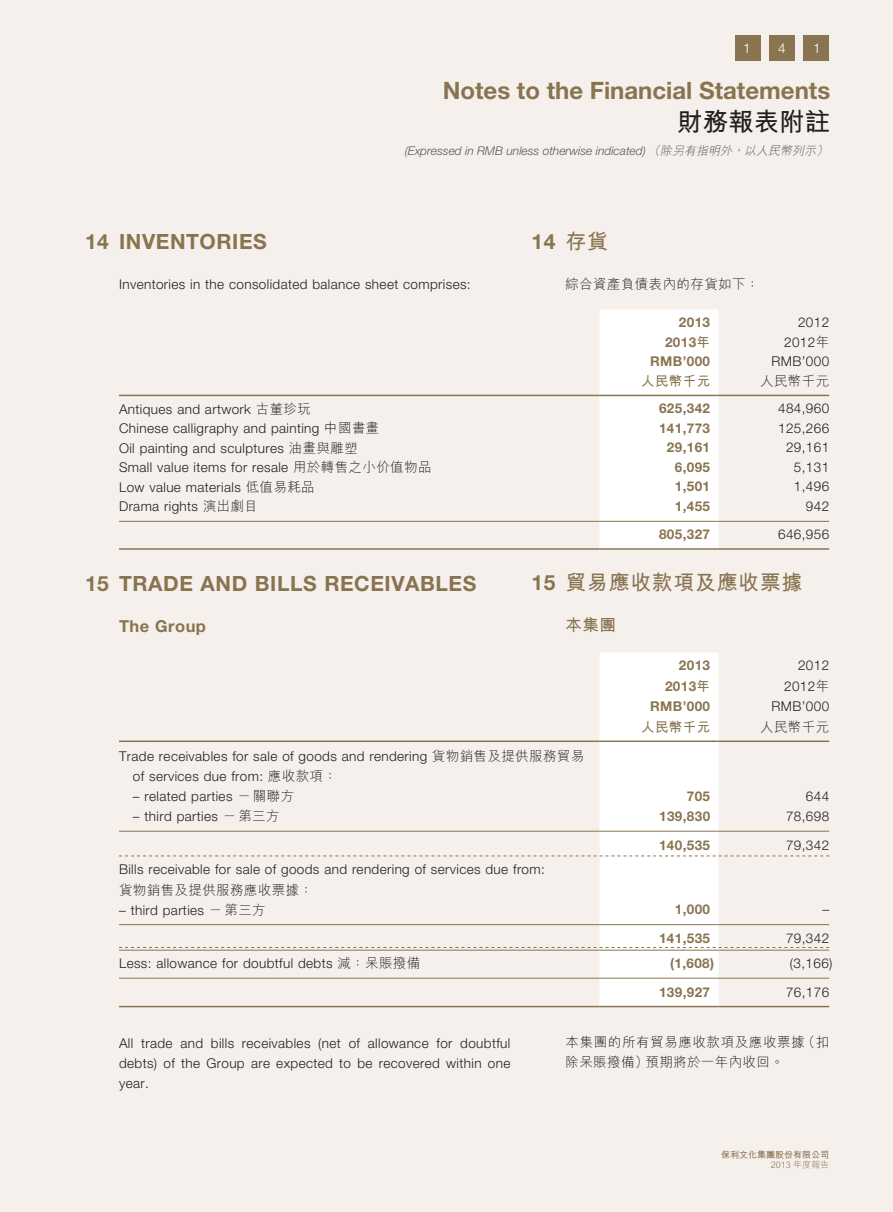
<style>
.page{position:relative;width:893px;height:1212px;background:#f6f0ed}
.page>*{position:absolute;margin:0;border:0;box-sizing:border-box;transform-origin:0 0}
.t1{font:700 25.5px "M Hei HK";color:#231f20}
.t2{font:700 24px "Helvetica Neue LT Std";color:#897450}
.t3{font:700 21px "Helvetica Neue LT Std";letter-spacing:.03em;color:#897450}
.t4{font:700 21px "M Hei HK";letter-spacing:.03em;color:#897450}
.t5{font:700 16.5px "Helvetica Neue LT Std";color:#897450}
.t6{font:700 16.5px "M Hei HK";color:#897450}
.t7{font:300 13.5px/20.2px "Helvetica Neue LT Std";letter-spacing:.03em;color:#231f20}
.t8{font:700 13.5px "Helvetica Neue LT Std";letter-spacing:.03em;color:#897450}
.t9{font:300 13.5px/20.2px "M Hei HK";letter-spacing:.03em;color:#231f20}
.t10{font:700 13.5px "M Hei HK";letter-spacing:.03em;color:#897450}
.t11{font:300 13.5px "Helvetica Neue LT Std";color:#fff}
.t12{font:italic 300 12px "Helvetica Neue LT Std";color:#57585a}
.t13{font:700 9px "M Hei HK";color:#897450}
.t14{font:300 9px "M Hei HK";color:#897450}
.s1{font-family:"M Hei HK"}
.s2{font-family:"Helvetica Neue LT Std"}
</style>
<div class="page">
<div style="left:736px;top:35px;width:25px;height:25px;background:#897450"></div>
<div style="left:770px;top:35px;width:25px;height:25px;background:#897450"></div>
<div style="left:804px;top:35px;width:25px;height:25px;background:#897450"></div>
<div style="left:600px;top:310px;width:119px;height:238px;background:#fff"></div>
<hr style="left:119px;top:395px;width:481px;height:1px;background:#897450">
<hr style="left:600px;top:395px;width:119px;height:1px;background:#897450">
<hr style="left:719px;top:395px;width:110px;height:1px;background:#897450">
<hr style="left:119px;top:521px;width:481px;height:1px;background:#897450">
<hr style="left:600px;top:521px;width:119px;height:1px;background:#897450">
<hr style="left:719px;top:521px;width:110px;height:1px;background:#897450">
<hr style="left:119px;top:548px;width:481px;height:2px;background:#897450">
<hr style="left:600px;top:548px;width:119px;height:2px;background:#897450">
<hr style="left:719px;top:548px;width:110px;height:2px;background:#897450">
<svg style="left:119px;top:653px;width:710px;height:353px"></svg>
<hr style="left:719px;top:950px;width:110px;height:1px;background:#897450">
<hr style="left:119px;top:978px;width:481px;height:1px;background:#897450">
<hr style="left:600px;top:978px;width:119px;height:1px;background:#897450">
<hr style="left:719px;top:978px;width:110px;height:1px;background:#897450">
<hr style="left:119px;top:1006px;width:481px;height:1px;background:#897450">
<hr style="left:600px;top:1006px;width:119px;height:1px;background:#897450">
<hr style="left:719px;top:1006px;width:110px;height:1px;background:#897450">
<p class="t11" style="left:743px;top:40px;width:9px">1</p>
<p class="t11" style="left:778px;top:40px;width:9px">4</p>
<p class="t11" style="left:813px;top:40px;width:9px">1</p>
<h2 class="t2" style="left:443px;top:75px;width:389px">Notes to the Financial Statements</h2>
<h1 class="t1" style="left:677px;top:104px;width:154px">財務報表附註</h1>
<p class="t12" style="left:405px;top:143px;width:428px">(Expressed in RMB unless otherwise indicated) <span class="s1">（除另有指明外，以人民幣列示）</span></p>
<h3 class="t3" style="left:85px;top:228px;width:160px">14 I NVENTORIES</h3>
<p class="t7" style="left:119px;top:274px;width:353px">Inventories in the consolidated balance sheet comprises:</p>
<h3 class="t3" style="left:531px;top:228px;width:78px">14 <span class="s1">存貨</span></h3>
<p class="t9" style="left:566px;top:274px;width:195px">綜合資產負債表內的存貨如下：</p>
<p class="t8" style="left:679px;top:314px;width:33px">2013</p>
<p class="t7" style="left:798px;top:312px;width:33px">2012</p>
<p class="t8" style="left:665px;top:334px;width:47px">2013<span class="s1">年</span></p>
<p class="t7" style="left:784px;top:332px;width:47px">2012<span class="s1">年</span></p>
<p class="t8" style="left:650px;top:353px;width:62px">RMB’000</p>
<p class="t7" style="left:771px;top:351px;width:59px">RMB’000</p>
<p class="t10" style="left:641px;top:371px;width:71px">人民幣千元</p>
<p class="t9" style="left:760px;top:370px;width:71px">人民幣千元</p>
<p class="t7" style="left:119px;top:399px;width:193px">Antiques and artwork <span class="s1">古董珍玩</span></p>
<p class="t8" style="left:659px;top:400px;width:53px">625,342</p>
<p class="t7" style="left:778px;top:398px;width:53px">484,960</p>
<p class="t7" style="left:119px;top:418px;width:262px">Chinese calligraphy and painting <span class="s1">中國書畫</span></p>
<p class="t8" style="left:659px;top:420px;width:53px">141,773</p>
<p class="t7" style="left:778px;top:418px;width:53px">125,266</p>
<p class="t7" style="left:119px;top:438px;width:240px">Oil painting and sculptures <span class="s1">油畫與雕塑</span></p>
<p class="t8" style="left:667px;top:439px;width:45px">29,161</p>
<p class="t7" style="left:786px;top:437px;width:45px">29,161</p>
<p class="t7" style="left:119px;top:457px;width:314px">Small value items for resale <span class="s1">用於轉售之小价值物品</span></p>
<p class="t8" style="left:675px;top:459px;width:37px">6,095</p>
<p class="t7" style="left:794px;top:457px;width:37px">5,131</p>
<p class="t7" style="left:119px;top:477px;width:197px">Low value materials <span class="s1">低值易耗品</span></p>
<p class="t8" style="left:675px;top:478px;width:37px">1,501</p>
<p class="t7" style="left:794px;top:476px;width:37px">1,496</p>
<p class="t7" style="left:119px;top:496px;width:141px">Drama rights <span class="s1">演出劇目</span></p>
<p class="t8" style="left:675px;top:498px;width:37px">1,455</p>
<p class="t7" style="left:806px;top:496px;width:25px">942</p>
<p class="t8" style="left:659px;top:526px;width:53px">805,327</p>
<p class="t7" style="left:778px;top:524px;width:53px">646,956</p>
<h3 class="t3" style="left:85px;top:570px;width:79px">15 TRADE</h3>
<h3 class="t3" style="left:201px;top:570px;width:82px">AND BILLS</h3>
<h3 class="t3" style="left:324px;top:570px;width:60px">RECEIVA</h3>
<h3 class="t3" style="left:420px;top:570px;width:30px">BLES</h3>
<p class="t5" style="left:119px;top:616px;width:88px">The Group</p>
<p class="t8" style="left:679px;top:657px;width:33px">2013</p>
<p class="t7" style="left:798px;top:655px;width:33px">2012</p>
<p class="t8" style="left:665px;top:678px;width:47px">2013<span class="s1">年</span></p>
<p class="t7" style="left:784px;top:676px;width:47px">2012<span class="s1">年</span></p>
<p class="t8" style="left:650px;top:698px;width:62px">RMB’000</p>
<p class="t7" style="left:771px;top:696px;width:59px">RMB’000</p>
<p class="t10" style="left:641px;top:717px;width:71px">人民幣千元</p>
<p class="t9" style="left:760px;top:716px;width:71px">人民幣千元</p>
<p class="t7" style="left:133px;top:745px;width:453px;text-indent:-14px">Trade receivables for sale of goods and rendering <span class="s1">貨物銷售及提供服務貿易</span>of services due from: <span class="s1">應收款項：</span></p>
<p class="t7" style="left:133px;top:786px;width:163px">– related parties <span class="s1">－關聯方</span></p>
<p class="t8" style="left:687px;top:787px;width:25px">705</p>
<p class="t7" style="left:806px;top:785px;width:25px">644</p>
<p class="t7" style="left:133px;top:806px;width:148px">– third parties <span class="s1">－第三方</span></p>
<p class="t8" style="left:659px;top:807px;width:53px">139,830</p>
<p class="t7" style="left:786px;top:805px;width:45px">78,698</p>
<p class="t8" style="left:659px;top:836px;width:53px">140,535</p>
<p class="t7" style="left:786px;top:834px;width:45px">79,342</p>
<p class="t7" style="left:119px;top:859px;width:427px">Bills receivable for sale of goods and rendering of services due from:</p>
<p class="t9" style="left:119px;top:879px;width:195px">貨物銷售及提供服務應收票據：</p>
<p class="t7" style="left:119px;top:899px;width:148px">– third parties <span class="s1">－第三方</span></p>
<p class="t8" style="left:675px;top:901px;width:37px">1,000</p>
<p class="t7" style="left:822px;top:899px;width:8px">–</p>
<p class="t8" style="left:659px;top:930px;width:53px">141,535</p>
<p class="t7" style="left:786px;top:928px;width:45px">79,342</p>
<p class="t7" style="left:119px;top:953px;width:303px">Less: allowance for doubtful debts <span class="s1">減：呆賬撥備</span></p>
<p class="t8" style="left:670px;top:954px;width:46px">(1,608)</p>
<p class="t7" style="left:790px;top:952px;width:44px">(3,166)</p>
<p class="t8" style="left:659px;top:983px;width:53px">139,927</p>
<p class="t7" style="left:786px;top:981px;width:45px">76,176</p>
<p class="t7" style="left:119px;top:1032px;width:393px;text-align:justify">All trade and bills receivables (net of allowance for doubtful debts) of the Group are expected to be recovered within one year.</p>
<h3 class="t4" style="left:531px;top:567px;width:272px"><span class="s2">15</span> 貿易應收款項及應收票據</h3>
<p class="t6" style="left:566px;top:613px;width:52px">本集團</p>
<p class="t9" style="left:566px;top:1031px;width:265px">本集團的所有貿易應收款項及應收票據（扣除呆賬撥備）預期將於一年內收回。</p>
<p class="t13" style="left:721px;top:1148px;width:109px">保利文化集團股份有限公司</p>
<p class="t14" style="left:771px;top:1159px;width:60px">2013 年度報告</p>
</div>
